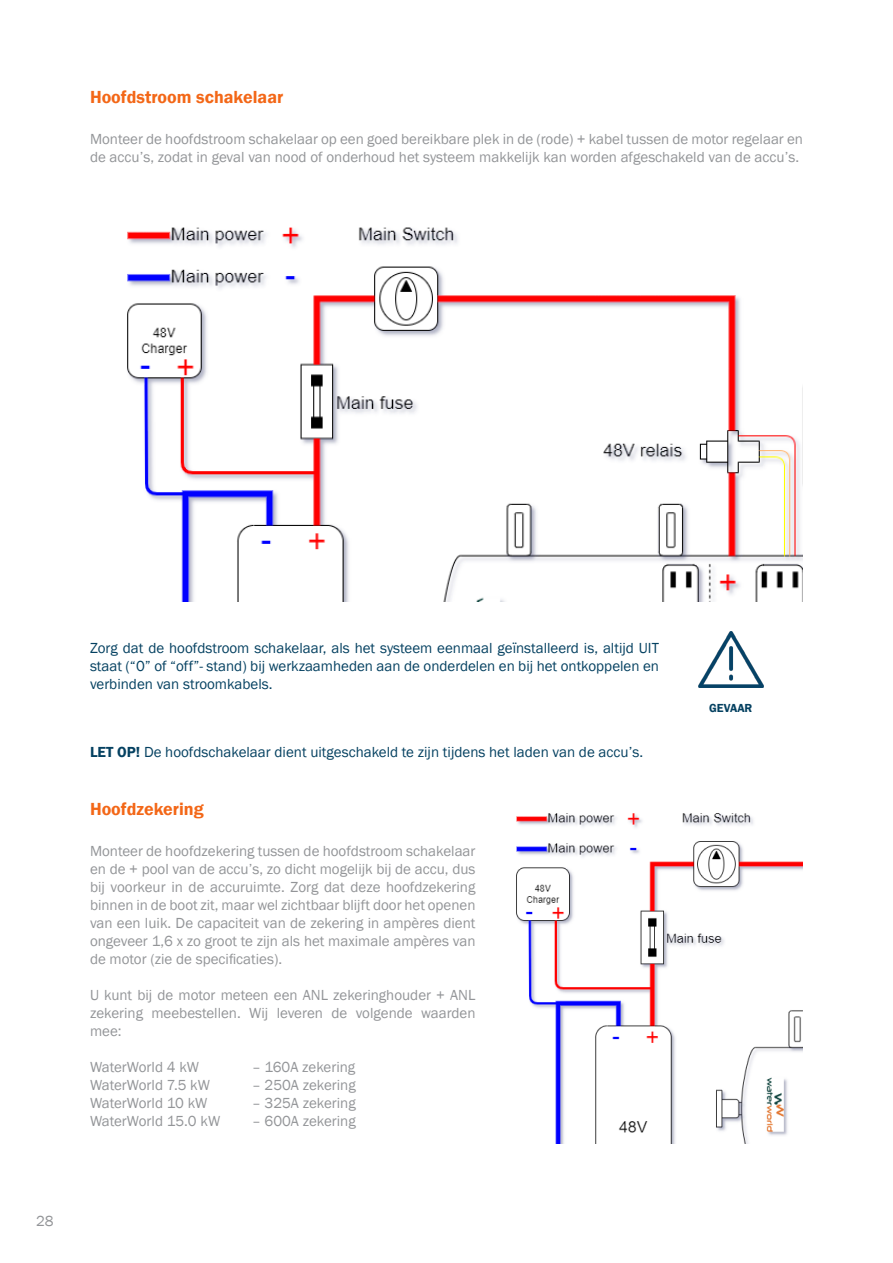
<style>
.page{position:relative;width:893px;height:1263px;background:#fff}
.page>*{position:absolute;margin:0;border:0;box-sizing:border-box;transform-origin:0 0}
.Kop_klein__12__oranj{font:600 18px "Franklin Gothic";color:#f36717}
.Body_klein{font:15px/18px "Franklin Gothic";color:#939598;text-align:justify}
.Body_klein-2{font:15px/18px "Franklin Gothic";color:#054161;text-align:justify}
.Kop_klein__12__oranj-2{font:600 12px "Franklin Gothic";color:#054161}
.s1{font-weight:600}
</style>
<div class="page">
<img style="left:699px;top:631px;width:64px;height:56px">
<img style="left:127px;top:227px;width:676px;height:375px">
<img style="left:516px;top:813px;width:287px;height:330px">
<p class="Kop_klein__12__oranj" style="left:90px;top:86px;width:195px">Hoofdstroom schakelaar</p>
<p class="Body_klein" style="left:90px;top:130px;width:714px">Monteer de hoofdstroom schakelaar op een goed bereikbare plek in de (rode) + kabel tussen de motor regelaar en de accu’s, zodat in geval van nood of onderhoud het systeem makkelijk kan worden afgeschakeld van de accu’s.</p>
<p class="Body_klein" style="left:36px;top:1212px;width:19px">28</p>
<p class="Body_klein-2" style="left:90px;top:640px;width:570px">Zorg dat de hoofdstroom schakelaar, als het systeem eenmaal geïnstalleerd is, altijd UIT staat (“0” of “off”- stand) bij werkzaamheden aan de onderdelen en bij het ontkoppelen en verbinden van stroomkabels.</p>
<p class="Body_klein-2" style="left:90px;top:743px;width:555px"><span class="s1">LET OP!</span> De hoofdschakelaar dient uitgeschakeld te zijn tijdens het laden van de accu’s.</p>
<p class="Kop_klein__12__oranj" style="left:90px;top:797px;width:115px">Hoofdzekering</p>
<p class="Body_klein" style="left:90px;top:842px;width:387px">Monteer de hoofdzekering tussen de hoofdstroom schakelaar en de + pool van de accu’s, zo dicht mogelijk bij de accu, dus bij voorkeur in de accuruimte. Zorg dat deze hoofdzekering binnen in de boot zit, maar wel zichtbaar blijft door het openen van een luik. De capaciteit van de zekering in ampères dient ongeveer 1,6 x zo groot te zijn als het maximale ampères van de motor (zie de specificaties).</p>
<p class="Body_klein" style="left:90px;top:986px;width:387px">U kunt bij de motor meteen een ANL zekeringhouder + ANL zekering meebestellen. Wij leveren de volgende waarden mee:</p>
<p class="Body_klein" style="left:90px;top:1058px;width:111px">WaterWorld 4 kW</p>
<p class="Body_klein" style="left:252px;top:1058px;width:105px">– 160A zekering</p>
<p class="Body_klein" style="left:90px;top:1076px;width:122px">WaterWorld 7.5 kW</p>
<p class="Body_klein" style="left:252px;top:1076px;width:105px">– 250A zekering</p>
<p class="Body_klein" style="left:90px;top:1094px;width:119px">WaterWorld 10 kW</p>
<p class="Body_klein" style="left:252px;top:1094px;width:105px">– 325A zekering</p>
<p class="Body_klein" style="left:90px;top:1112px;width:132px">WaterWorld 15.0 kW</p>
<p class="Body_klein" style="left:252px;top:1112px;width:105px">– 600A zekering</p>
<p class="Kop_klein__12__oranj-2" style="left:709px;top:700px;width:45px">GEVAAR</p>
</div>
